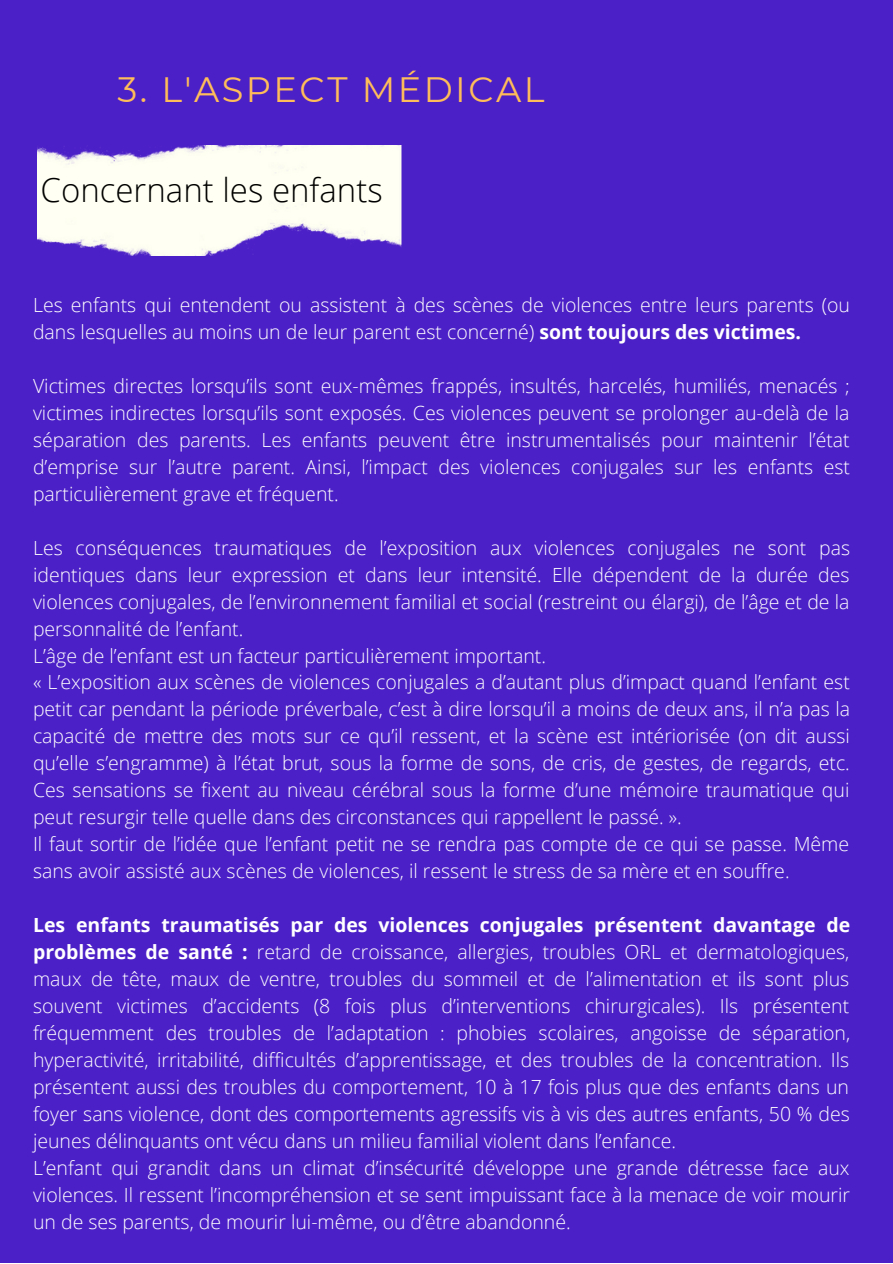
<style>
.page{position:relative;width:893px;height:1264px;background:#fff}
.page>*{position:absolute;margin:0;border:0;box-sizing:border-box;transform-origin:0 0}
.t1{font:35.1px "Montserrat";letter-spacing:.07em;color:#ffbd59}
.t2{font:300 33px "Open Sans";color:#000}
.t3{font:300 19.5px/27px "Open Sans";color:#fff}
.s1{font-weight:700}
</style>
<div class="page">
<div style="left:0;top:0;width:892px;height:1262px;background:#4c20c7"></div>
<img style="left:37px;top:146px;width:365px;height:110px">
<h1 class="t1" style="left:117px;top:68px;width:428px">3. L'ASPECT MÉDICAL</h1>
<h2 class="t2" style="left:41px;top:166px;width:343px">Concernant les enfants</h2>
<p class="t3" style="left:33px;top:290px;width:818px">Les enfants qui entendent ou assistent à des scènes de violences entre leurs parents (ou dans lesquelles au moins un de leur parent est concerné) <span class="s1">sont toujours des victimes.</span></p>
<p class="t3" style="left:33px;top:371px;width:818px;text-align:justify">Victimes directes lorsqu’ils sont eux-mêmes frappés, insultés, harcelés, humiliés, menacés ; victimes indirectes lorsqu’ils sont exposés. Ces violences peuvent se prolonger au-delà de la séparation des parents. Les enfants peuvent être instrumentalisés pour maintenir l’état d’emprise sur l’autre parent. Ainsi, l’impact des violences conjugales sur les enfants est particulièrement grave et fréquent.</p>
<p class="t3" style="left:33px;top:533px;width:818px">Les conséquences traumatiques de l’exposition aux violences conjugales ne sont pas identiques dans leur expression et dans leur intensité. Elle dépendent de la durée des violences conjugales, de l’environnement familial et social (restreint ou élargi), de l’âge et de la personnalité de l’enfant.<br>L’âge de l’enfant est un facteur particulièrement important.<br>« L’exposition aux scènes de violences conjugales a d’autant plus d’impact quand l’enfant est petit car pendant la période préverbale, c’est à dire lorsqu’il a moins de deux ans, il n’a pas la capacité de mettre des mots sur ce qu’il ressent, et la scène est intériorisée (on dit aussi qu’elle s’engramme) à l’état brut, sous la forme de sons, de cris, de gestes, de regards, etc.<br>Ces sensations se fixent au niveau cérébral sous la forme d’une mémoire traumatique qui peut resurgir telle quelle dans des circonstances qui rappellent le passé. ».<br>Il faut sortir de l’idée que l’enfant petit ne se rendra pas compte de ce qui se passe. Même sans avoir assisté aux scènes de violences, il ressent le stress de sa mère et en souffre.</p>
<p class="t3" style="left:33px;top:911px;width:818px"><span class="s1">Les enfants traumatisés par des violences conjugales présentent davantage de problèmes de santé :</span> retard de croissance, allergies, troubles ORL et dermatologiques, maux de tête, maux de ventre, troubles du sommeil et de l’alimentation et ils sont plus souvent victimes d’accidents (8 fois plus d’interventions chirurgicales). Ils présentent fréquemment des troubles de l’adaptation : phobies scolaires, angoisse de séparation, hyperactivité, irritabilité, difficultés d’apprentissage, et des troubles de la concentration. Ils présentent aussi des troubles du comportement, 10 à 17 fois plus que des enfants dans un foyer sans violence, dont des comportements agressifs vis à vis des autres enfants, 50 % des jeunes délinquants ont vécu dans un milieu familial violent dans l’enfance.<br>L’enfant qui grandit dans un climat d’insécurité développe une grande détresse face aux violences. Il ressent l’incompréhension et se sent impuissant face à la menace de voir mourir un de ses parents, de mourir lui-même, ou d’être abandonné.</p>
</div>
